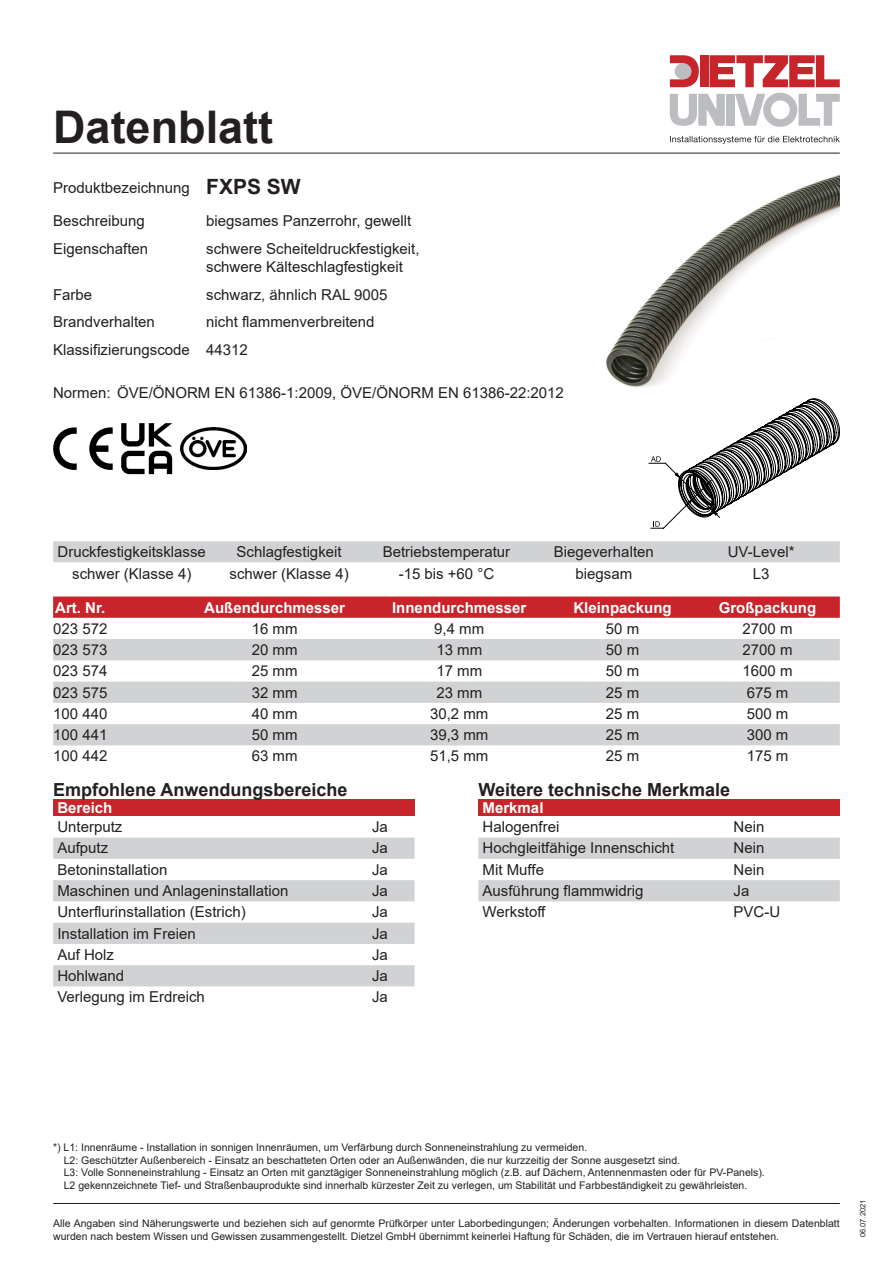
<style>
.page{position:relative;width:893px;height:1263px;background:#fff}
.page>*{position:absolute;margin:0;border:0;box-sizing:border-box;transform-origin:0 0}
.Standard_Absatz{font:700 45px "Arial";color:#231f20}
.Standard_Absatz-2{font:700 21px "Arial";color:#231f20}
.Standard_Absatz-3{font:700 18px "Arial";color:#231f20}
.Standard_Absatz-4{font:15px/18px "Arial";color:#231f20}
.Standard_Absatz-5{font:700 15px "Arial";color:#fff}
.Standard_Absatz-6{font:10.5px/12.6px "Arial";color:#231f20}
.Standard_Absatz-7{font:7.5px "Arial";color:#231f20}
</style>
<div class="page">
<hr style="left:53px;top:153px;width:787px;height:1px;background:#231f20">
<div style="left:700px;top:55px;width:8px;height:32px;background:#c8242b"></div>
<div style="left:726px;top:94px;width:8px;height:32px;background:#bcbdc0"></div>
<svg style="left:670px;top:94px;width:55px;height:32px"></svg>
<svg style="left:670px;top:55px;width:29px;height:32px"></svg>
<div style="left:675px;top:63px;width:16px;height:16px;background:#bcbdc0;border-radius:50%"></div>
<svg style="left:710px;top:55px;width:130px;height:32px"></svg>
<svg style="left:735px;top:93px;width:105px;height:34px"></svg>
<svg style="left:670px;top:136px;width:170px;height:8px"></svg>
<hr style="left:53px;top:1203px;width:787px;height:1px;background:#231f20">
<svg style="left:53px;top:596px;width:787px;height:22px;background:#c92b32"></svg>
<svg style="left:53px;top:639px;width:787px;height:106px;fill:#d1d2d4"></svg>
<svg style="left:53px;top:541px;width:787px;height:22px;background:#d2d3d5"></svg>
<div style="left:53px;top:799px;width:362px;height:17px;background:#c8242b"></div>
<svg style="left:53px;top:837px;width:362px;height:149px;fill:#d1d2d4"></svg>
<div style="left:478px;top:799px;width:362px;height:17px;background:#c8242b"></div>
<svg style="left:478px;top:837px;width:362px;height:64px"></svg>
<svg style="left:89px;top:427px;width:24px;height:43px"></svg>
<svg style="left:53px;top:427px;width:24px;height:43px"></svg>
<svg style="left:121px;top:423px;width:51px;height:51px"></svg>
<img style="left:181px;top:427px;width:65px;height:43px">
<img style="left:606px;top:175px;width:234px;height:213px">
<svg style="left:648px;top:398px;width:192px;height:130px"></svg>
<p class="Standard_Absatz" style="left:53px;top:95px;width:222px">Datenblatt</p>
<p class="Standard_Absatz-2" style="left:206px;top:172px;width:96px">FXPS SW</p>
<p class="Standard_Absatz-4" style="left:53px;top:179px;width:138px">Produktbezeichnung</p>
<p class="Standard_Absatz-4" style="left:53px;top:212px;width:93px">Beschreibung</p>
<p class="Standard_Absatz-4" style="left:206px;top:212px;width:207px">biegsames Panzerrohr, gewellt</p>
<p class="Standard_Absatz-4" style="left:53px;top:239px;width:97px">Eigenschaften</p>
<p class="Standard_Absatz-4" style="left:206px;top:239px;width:215px">schwere Scheiteldruckfestigkeit, schwere Kälteschlagfestigkeit</p>
<p class="Standard_Absatz-4" style="left:53px;top:285px;width:41px">Farbe</p>
<p class="Standard_Absatz-4" style="left:206px;top:285px;width:183px">schwarz, ähnlich RAL 9005</p>
<p class="Standard_Absatz-4" style="left:53px;top:313px;width:103px">Brandverhalten</p>
<p class="Standard_Absatz-4" style="left:206px;top:313px;width:170px">nicht flammenverbreitend</p>
<p class="Standard_Absatz-4" style="left:53px;top:341px;width:138px">Klassifizierungscode</p>
<p class="Standard_Absatz-4" style="left:206px;top:341px;width:43px">44312</p>
<p class="Standard_Absatz-4" style="left:53px;top:384px;width:512px">Normen: ÖVE/ÖNORM EN 61386-1:2009, ÖVE/ÖNORM EN 61386-22:2012</p>
<p class="Standard_Absatz-4" style="left:58px;top:543px;width:150px">Druckfestigkeitsklasse</p>
<p class="Standard_Absatz-4" style="left:237px;top:543px;width:107px">Schlagfestigkeit</p>
<p class="Standard_Absatz-4" style="left:383px;top:543px;width:129px">Betriebstemperatur</p>
<p class="Standard_Absatz-4" style="left:554px;top:543px;width:102px">Biegeverhalten</p>
<p class="Standard_Absatz-4" style="left:728px;top:543px;width:68px">UV-Level*</p>
<p class="Standard_Absatz-4" style="left:72px;top:564px;width:121px">schwer (Klasse 4)</p>
<p class="Standard_Absatz-4" style="left:230px;top:564px;width:121px">schwer (Klasse 4)</p>
<p class="Standard_Absatz-4" style="left:399px;top:564px;width:97px">-15 bis +60 °C</p>
<p class="Standard_Absatz-4" style="left:575px;top:564px;width:58px">biegsam</p>
<p class="Standard_Absatz-4" style="left:753px;top:564px;width:18px">L3</p>
<p class="Standard_Absatz-5" style="left:55px;top:597px;width:52px">Art. Nr.</p>
<p class="Standard_Absatz-5" style="left:204px;top:597px;width:142px">Außendurchmesser</p>
<p class="Standard_Absatz-5" style="left:392px;top:597px;width:136px">Innendurchmesser</p>
<p class="Standard_Absatz-5" style="left:573px;top:597px;width:100px">Kleinpackung</p>
<p class="Standard_Absatz-5" style="left:719px;top:597px;width:99px">Großpackung</p>
<p class="Standard_Absatz-4" style="left:53px;top:619px;width:56px">023 572</p>
<p class="Standard_Absatz-4" style="left:252px;top:619px;width:47px">16 mm</p>
<p class="Standard_Absatz-4" style="left:434px;top:619px;width:52px">9,4 mm</p>
<p class="Standard_Absatz-4" style="left:606px;top:619px;width:35px">50 m</p>
<p class="Standard_Absatz-4" style="left:742px;top:619px;width:52px">2700 m</p>
<p class="Standard_Absatz-4" style="left:53px;top:641px;width:56px">023 573</p>
<p class="Standard_Absatz-4" style="left:252px;top:641px;width:47px">20 mm</p>
<p class="Standard_Absatz-4" style="left:436px;top:641px;width:47px">13 mm</p>
<p class="Standard_Absatz-4" style="left:606px;top:641px;width:35px">50 m</p>
<p class="Standard_Absatz-4" style="left:742px;top:641px;width:52px">2700 m</p>
<p class="Standard_Absatz-4" style="left:53px;top:662px;width:56px">023 574</p>
<p class="Standard_Absatz-4" style="left:252px;top:662px;width:47px">25 mm</p>
<p class="Standard_Absatz-4" style="left:436px;top:662px;width:47px">17 mm</p>
<p class="Standard_Absatz-4" style="left:606px;top:662px;width:35px">50 m</p>
<p class="Standard_Absatz-4" style="left:742px;top:662px;width:52px">1600 m</p>
<p class="Standard_Absatz-4" style="left:53px;top:683px;width:56px">023 575</p>
<p class="Standard_Absatz-4" style="left:252px;top:683px;width:47px">32 mm</p>
<p class="Standard_Absatz-4" style="left:436px;top:683px;width:47px">23 mm</p>
<p class="Standard_Absatz-4" style="left:606px;top:683px;width:35px">25 m</p>
<p class="Standard_Absatz-4" style="left:747px;top:683px;width:43px">675 m</p>
<p class="Standard_Absatz-4" style="left:53px;top:704px;width:56px">100 440</p>
<p class="Standard_Absatz-4" style="left:252px;top:704px;width:47px">40 mm</p>
<p class="Standard_Absatz-4" style="left:430px;top:704px;width:60px">30,2 mm</p>
<p class="Standard_Absatz-4" style="left:606px;top:704px;width:35px">25 m</p>
<p class="Standard_Absatz-4" style="left:747px;top:704px;width:43px">500 m</p>
<p class="Standard_Absatz-4" style="left:53px;top:726px;width:56px">100 441</p>
<p class="Standard_Absatz-4" style="left:252px;top:726px;width:47px">50 mm</p>
<p class="Standard_Absatz-4" style="left:430px;top:726px;width:60px">39,3 mm</p>
<p class="Standard_Absatz-4" style="left:606px;top:726px;width:35px">25 m</p>
<p class="Standard_Absatz-4" style="left:747px;top:726px;width:43px">300 m</p>
<p class="Standard_Absatz-4" style="left:53px;top:747px;width:56px">100 442</p>
<p class="Standard_Absatz-4" style="left:252px;top:747px;width:47px">63 mm</p>
<p class="Standard_Absatz-4" style="left:430px;top:747px;width:60px">51,5 mm</p>
<p class="Standard_Absatz-4" style="left:606px;top:747px;width:35px">25 m</p>
<p class="Standard_Absatz-4" style="left:747px;top:747px;width:43px">175 m</p>
<p class="Standard_Absatz-3" style="left:53px;top:777px;width:296px">Empfohlene Anwendungsbereiche</p>
<p class="Standard_Absatz-5" style="left:57px;top:797px;width:57px">Bereich</p>
<p class="Standard_Absatz-4" style="left:57px;top:818px;width:67px">Unterputz</p>
<p class="Standard_Absatz-4" style="left:372px;top:818px;width:17px">Ja</p>
<p class="Standard_Absatz-4" style="left:57px;top:839px;width:52px">Aufputz</p>
<p class="Standard_Absatz-4" style="left:372px;top:839px;width:17px">Ja</p>
<p class="Standard_Absatz-4" style="left:57px;top:860px;width:112px">Betoninstallation</p>
<p class="Standard_Absatz-4" style="left:372px;top:860px;width:17px">Ja</p>
<p class="Standard_Absatz-4" style="left:57px;top:881px;width:232px">Maschinen und Anlageninstallation</p>
<p class="Standard_Absatz-4" style="left:372px;top:881px;width:17px">Ja</p>
<p class="Standard_Absatz-4" style="left:57px;top:903px;width:190px">Unterflurinstallation (Estrich)</p>
<p class="Standard_Absatz-4" style="left:372px;top:903px;width:17px">Ja</p>
<p class="Standard_Absatz-4" style="left:57px;top:924px;width:140px">Installation im Freien</p>
<p class="Standard_Absatz-4" style="left:372px;top:924px;width:17px">Ja</p>
<p class="Standard_Absatz-4" style="left:57px;top:945px;width:58px">Auf Holz</p>
<p class="Standard_Absatz-4" style="left:372px;top:945px;width:17px">Ja</p>
<p class="Standard_Absatz-4" style="left:57px;top:967px;width:68px">Hohlwand</p>
<p class="Standard_Absatz-4" style="left:372px;top:967px;width:17px">Ja</p>
<p class="Standard_Absatz-4" style="left:57px;top:988px;width:149px">Verlegung im Erdreich</p>
<p class="Standard_Absatz-4" style="left:372px;top:988px;width:17px">Ja</p>
<p class="Standard_Absatz-3" style="left:478px;top:777px;width:253px">Weitere technische Merkmale</p>
<p class="Standard_Absatz-5" style="left:483px;top:797px;width:62px">Merkmal</p>
<p class="Standard_Absatz-4" style="left:483px;top:818px;width:78px">Halogenfrei</p>
<p class="Standard_Absatz-4" style="left:733px;top:818px;width:32px">Nein</p>
<p class="Standard_Absatz-4" style="left:483px;top:839px;width:193px">Hochgleitfähige Innenschicht</p>
<p class="Standard_Absatz-4" style="left:733px;top:839px;width:32px">Nein</p>
<p class="Standard_Absatz-4" style="left:483px;top:860px;width:63px">Mit Muffe</p>
<p class="Standard_Absatz-4" style="left:733px;top:860px;width:32px">Nein</p>
<p class="Standard_Absatz-4" style="left:483px;top:881px;width:162px">Ausführung flammwidrig</p>
<p class="Standard_Absatz-4" style="left:733px;top:881px;width:17px">Ja</p>
<p class="Standard_Absatz-4" style="left:483px;top:903px;width:64px">Werkstoff</p>
<p class="Standard_Absatz-4" style="left:733px;top:903px;width:48px">PVC-U</p>
<p class="Standard_Absatz-6" style="left:64px;top:1141px;width:702px;text-indent:-11px">*) L1: Innenräume - Installation in sonnigen Innenräumen, um Verfärbung durch Sonneneinstrahlung zu vermeiden.<br>L2: Geschützter Außenbereich - Einsatz an beschatteten Orten oder an Außenwänden, die nur kurzzeitig der Sonne ausgesetzt sind.<br>L3: Volle Sonneneinstrahlung - Einsatz an Orten mit ganztägiger Sonneneinstrahlung möglich (z.B. auf Dächern, Antennenmasten oder für PV-Panels).<br>L2 gekennzeichnete Tief- und Straßenbauprodukte sind innerhalb kürzester Zeit zu verlegen, um Stabilität und Farbbeständigkeit zu gewährleisten.</p>
<p class="Standard_Absatz-6" style="left:53px;top:1217px;width:788px">Alle Angaben sind Näherungswerte und beziehen sich auf genormte Prüfkörper unter Laborbedingungen; Änderungen vorbehalten. Informationen in diesem Datenblatt wurden nach bestem Wissen und Gewissen zusammengestellt. Dietzel GmbH übernimmt keinerlei Haftung für Schäden, die im Vertrauen hierauf entstehen.</p>
<p class="Standard_Absatz-7" style="left:858px;top:1237px;width:39px;rotate:-90deg">06.07.2021</p>
</div>
